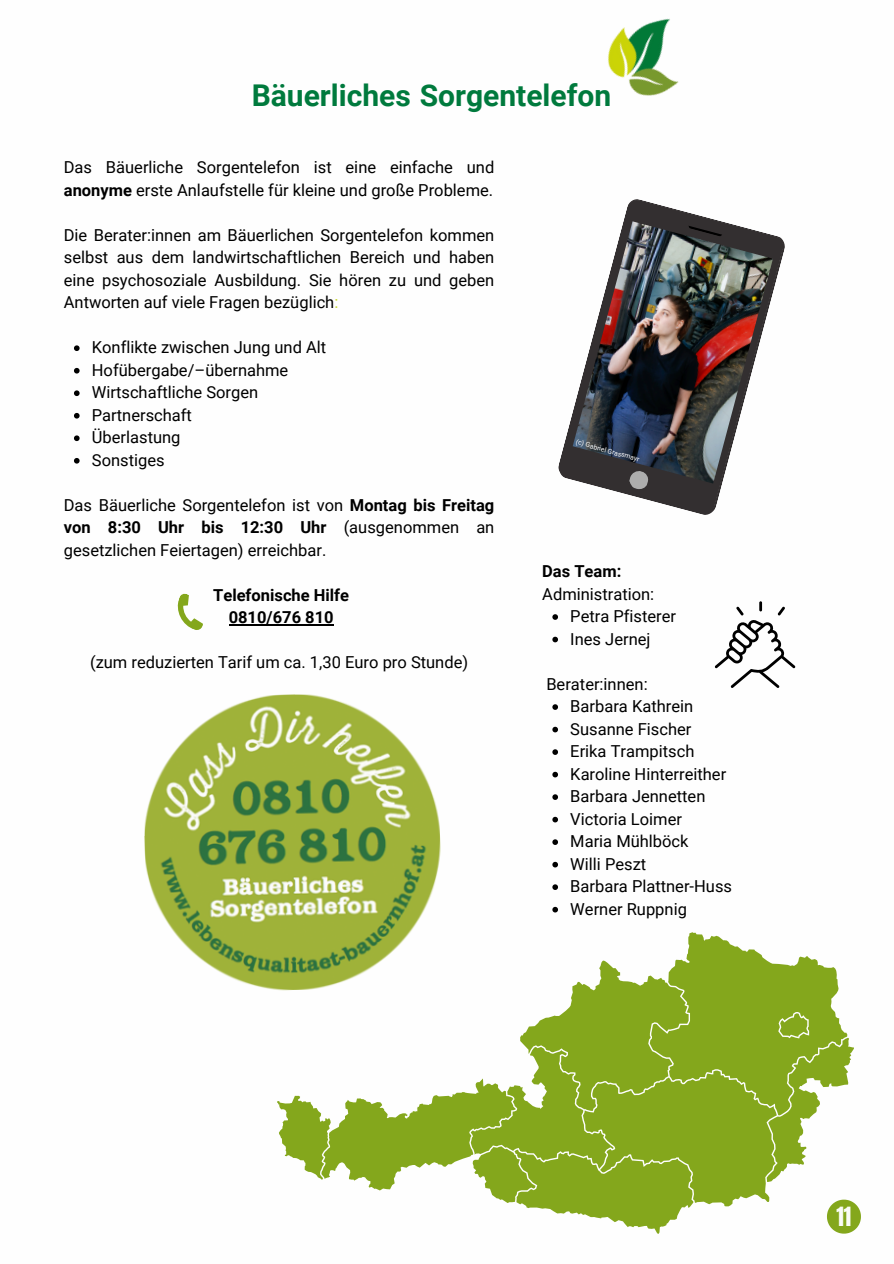
<style>
.page{position:relative;width:894px;height:1264px;background:#fff}
.page>*{position:absolute;margin:0;border:0;box-sizing:border-box;transform-origin:0 0}
.t1{font:700 30px "Roboto";color:#007a3d}
.t2{font:22.5px "Anton";color:#fafcf7}
.t3{font:16.5px/22.5px "Roboto";color:#000}
.t4{font:700 16.5px/22.5px "Roboto";color:#000;text-align:center}
.t5{font:6.75px "Roboto";color:#fdfdfd}
.s1{font-weight:700}
.s2{color:#c9da33}
</style>
<div class="page">
<svg style="left:552px;top:614px;width:6px;height:6px"></svg>
<svg style="left:552px;top:636px;width:6px;height:6px"></svg>
<svg style="left:552px;top:704px;width:6px;height:6px"></svg>
<svg style="left:552px;top:726px;width:6px;height:6px"></svg>
<svg style="left:552px;top:749px;width:6px;height:6px"></svg>
<svg style="left:552px;top:771px;width:6px;height:6px"></svg>
<svg style="left:552px;top:794px;width:6px;height:6px"></svg>
<svg style="left:552px;top:816px;width:6px;height:6px"></svg>
<svg style="left:552px;top:839px;width:6px;height:6px"></svg>
<svg style="left:552px;top:861px;width:6px;height:6px"></svg>
<svg style="left:714px;top:601px;width:81px;height:87px"></svg>
<img style="left:144px;top:694px;width:297px;height:296px">
<svg style="left:558px;top:199px;width:226px;height:316px"></svg>
<svg style="left:629px;top:483px;width:20px;height:7px"></svg>
<img style="left:572px;top:221px;width:200px;height:262px">
<svg style="left:177px;top:593px;width:26px;height:37px"></svg>
<svg style="left:74px;top:345px;width:6px;height:6px"></svg>
<svg style="left:74px;top:368px;width:6px;height:5px"></svg>
<svg style="left:74px;top:390px;width:6px;height:6px"></svg>
<svg style="left:74px;top:413px;width:6px;height:5px"></svg>
<svg style="left:74px;top:435px;width:6px;height:6px"></svg>
<svg style="left:74px;top:458px;width:6px;height:5px"></svg>
<hr style="left:229px;top:624px;width:104px;height:1px;background:#000">
<img style="left:607px;top:18px;width:72px;height:78px">
<svg style="left:277px;top:875px;width:583px;height:358px"></svg>
<p class="t1" style="left:251px;top:78px;width:361px">Bäuerliches Sorgentelefon</p>
<p class="t3" style="left:64px;top:156px;width:432px">Das Bäuerliche Sorgentelefon ist eine einfache und <span class="s1">anonyme</span> erste Anlaufstelle für kleine und große Probleme.</p>
<p class="t3" style="left:64px;top:224px;width:432px;text-align:justify">Die Berater:innen am Bäuerlichen Sorgentelefon kommen selbst aus dem landwirtschaftlichen Bereich und haben eine psychosoziale Ausbildung. Sie hören zu und geben Antworten auf viele Fragen bezüglich<span class="s2">:</span></p>
<h3 class="t3" style="left:92px;top:336px;width:236px">Konflikte zwischen Jung und Alt</h3>
<p class="t3" style="left:92px;top:359px;width:198px">Hofübergabe/–übernahme</p>
<p class="t3" style="left:92px;top:381px;width:168px">Wirtschaftliche Sorgen</p>
<p class="t3" style="left:92px;top:404px;width:102px">Partnerschaft</p>
<p class="t3" style="left:92px;top:426px;width:90px">Überlastung</p>
<p class="t3" style="left:92px;top:449px;width:74px">Sonstiges</p>
<p class="t3" style="left:64px;top:494px;width:432px;text-align:justify">Das Bäuerliche Sorgentelefon ist von <span class="s1">Montag bis Freitag von 8:30 Uhr bis 12:30 Uhr</span> (ausgenommen an gesetzlichen Feiertagen) erreichbar.</p>
<p class="t4" style="left:213px;top:584px;width:137px">Telefonische Hilfe<br>0810/676 810</p>
<p class="t3" style="left:90px;top:651px;width:379px">(zum reduzierten Tarif um ca. 1,30 Euro pro Stunde)</p>
<p class="t5" style="left:577px;top:437px;width:67px;rotate:16deg">(c) Gabriel Grassmayr</p>
<p class="t3" style="left:542px;top:560px;width:113px"><span class="s1">Das Team:<br></span>Administration:</p>
<h1 class="t3" style="left:570px;top:605px;width:107px">Petra Pfisterer</h1>
<h1 class="t3" style="left:570px;top:627px;width:82px">Ines Jernej</h1>
<h3 class="t3" style="left:546px;top:672px;width:103px">Berater:innen:</h3>
<h3 class="t3" style="left:570px;top:695px;width:124px">Barbara Kathrein</h3>
<p class="t3" style="left:570px;top:717px;width:122px">Susanne Fischer</p>
<p class="t3" style="left:570px;top:740px;width:126px">Erika Trampitsch</p>
<p class="t3" style="left:570px;top:762px;width:157px">Karoline Hinterreither</p>
<p class="t3" style="left:570px;top:785px;width:137px">Barbara Jennetten</p>
<p class="t3" style="left:570px;top:807px;width:113px">Victoria Loimer</p>
<p class="t3" style="left:570px;top:830px;width:120px">Maria Mühlböck</p>
<h3 class="t3" style="left:570px;top:852px;width:77px">Willi Peszt</h3>
<h2 class="t3" style="left:570px;top:875px;width:163px">Barbara Plattner-Huss</h2>
<h3 class="t3" style="left:570px;top:897px;width:118px">Werner Ruppnig</h3>
<p class="t2" style="left:836px;top:1199px;width:16px">11</p>
</div>
